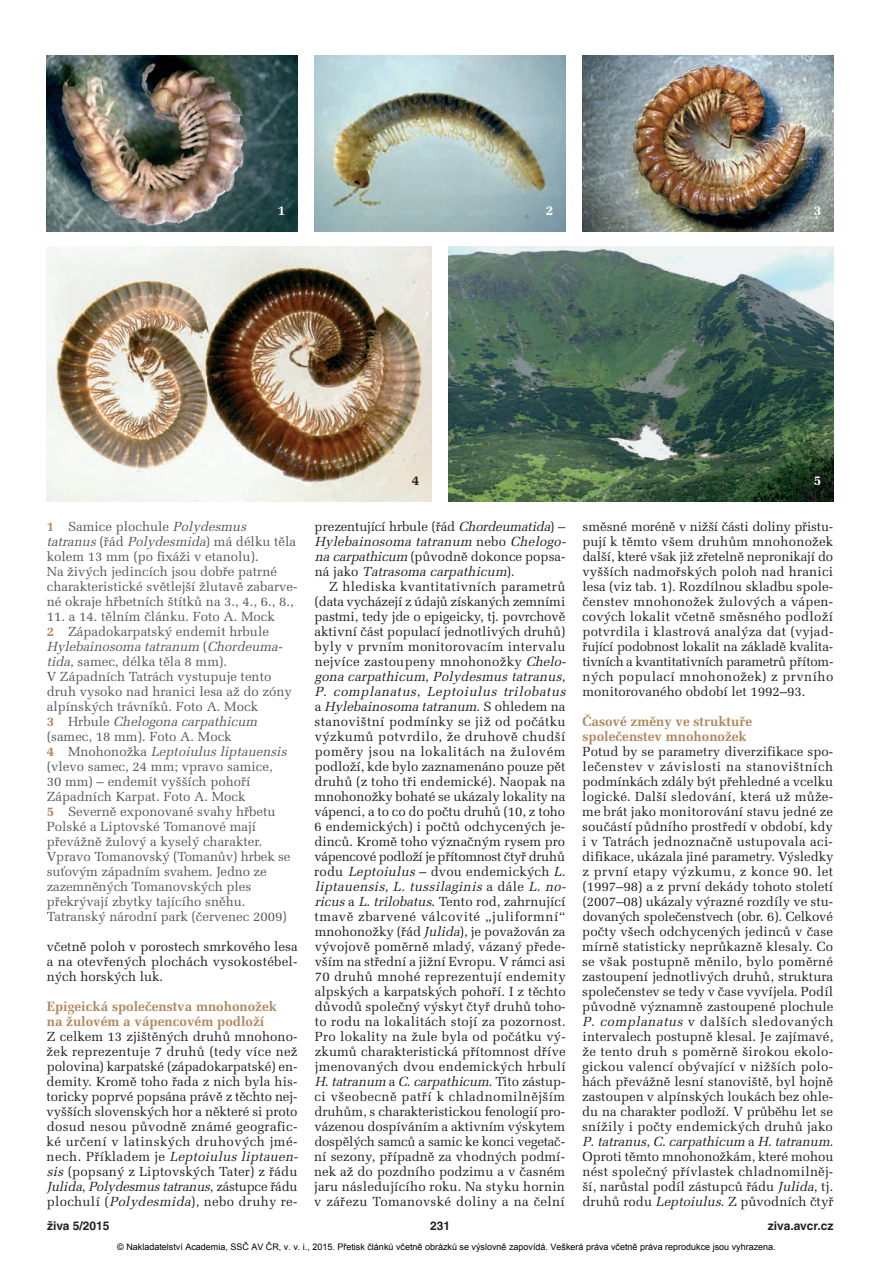
<style>
.page{position:relative;width:893px;height:1263px;background:#fff}
.page>*{position:absolute;margin:0;border:0;box-sizing:border-box;transform-origin:0 0}
.t1{font:700 13.5px/15px "Melior CE";color:#b0885d}
.t2{font:700 13.5px "Melior CE";color:#fff}
.t3{font:700 13.5px "Melior CE";color:#231f20}
.t4{font:13.2px/15px "Melior CE";letter-spacing:.005em;color:#231f20;text-align:justify}
.t5{font:13.2px/15px "Melior CE";color:#57585a}
.t6{font:italic 13.2px/15px "Melior CE";color:#231f20}
.t7{font:700 12px "Helvetica CE";color:#231f20}
.t8{font:9px "Arial";color:#000}
.s1{font-weight:700;color:#b0885d}
.s2{font-style:italic}
.s3{font-style:normal}
</style>
<div class="page">
<img style="left:47px;top:55px;width:251px;height:176px">
<img style="left:315px;top:55px;width:251px;height:176px">
<img style="left:583px;top:55px;width:250px;height:176px">
<img style="left:449px;top:246px;width:384px;height:255px">
<img style="left:47px;top:246px;width:385px;height:255px">
<p class="t2" style="left:278px;top:206px;width:9px">1</p>
<p class="t2" style="left:546px;top:206px;width:9px">2</p>
<p class="t2" style="left:814px;top:206px;width:9px">3</p>
<p class="t5" style="left:47px;top:521px;width:252px"><span class="s1">1</span> Samice plochule <span class="s2">Polydesmus tatranus</span> ( ř á d <span class="s2">Polydesmida</span>) m á d é l k u t ě l a kolem 13 mm (po fixáži v etanolu).<br>Na živých jedincích jsou dobře patrné charakteristické světlejší žlutavě zabarve&shy;né okraje hřbetních štítků na 3., 4., 6., 8.,</p>
<p class="t5" style="left:47px;top:611px;width:246px">11. a 14. tělním článku. Foto A. Mock<br><span class="s1">2</span> Západokarpatský endemit hrbule <span class="s2">Hylebainosoma tatranum</span> ( <span class="s2">Chordeuma - tida</span>, samec, délka těla 8 mm).<br>V Západních Tatrách vystupuje tento druh vysoko nad hranici lesa až do zóny alpínských trávníků. Foto A. Mock<br><span class="s1">3</span> H r b u l e <span class="s2">Chelogona carpathicum </span>(samec, 18 mm). Foto A. Mock<br><span class="s1">4</span> M n o h o n o ž k a <span class="s2">Leptoiulus liptauensis </span>(vlevo samec, 24 mm; vpravo samice,<br>30 mm) – endemit vyšších pohoří Západních Karpat. Foto A. Mock<br><span class="s1">5</span> Severně exponované svahy hřbetu Polské a Liptovské Tomanové mají převážně žulový a kyselý charakter.<br>Vpravo Tomanovský (Tomanův) hrbek se suťovým západním svahem. Jedno ze zazemněných Tomanovských ples překrývají zbytky tajícího sněhu.<br>Tatranský národní park (červenec 2009)</p>
<p class="t4" style="left:47px;top:941px;width:252px">včetně poloh v porostech smrkového lesa a na otevřených plochách vysokostébel&shy;ných horských luk.</p>
<p class="t1" style="left:47px;top:1001px;width:232px">Epigeická společenstva mnohonožek na žulovém a vápencovém podloží</p>
<p class="t4" style="left:47px;top:1031px;width:255px;text-align:left">Z celkem 13 zjištěných druhů mnohono&shy;žek reprezentuje 7 druhů (tedy více než polovina) karpatské (západokarpatské) en - demity. Kromě toho řada z nich byla his&shy;toricky poprvé popsána právě z těchto nej&shy;vyšších slovenských hor a některé si proto dosud nesou původně známé geografic&shy;ké určení v latinských druhových jmé&shy;n e c h . P ř í k l a d e m j e <span class="s2">Leptoiulus liptauen&shy;sis</span> (popsaný z Liptovských Tater) z řádu <span class="s2">Julida</span>, <span class="s2">Polydesmus tatranus</span>, z á s t u p c e ř á d u plochulí (<span class="s2">Polydesmida</span>), nebo druhy re -</p>
<p class="t3" style="left:412px;top:475px;width:9px">4</p>
<p class="t2" style="left:814px;top:475px;width:9px">5</p>
<p class="t6" style="left:315px;top:521px;width:255px"><span class="s3">prezentující hrbule (řád</span> Chordeumatida<span class="s3">) – </span>Hylebainosoma tatranum <span class="s3">n e b o</span> Chelogo&shy;na carpathicum<span class="s3">(původně dokonce popsa&shy;n á j a k o</span> Tatrasoma carpathicum<span class="s3">) .</span></p>
<p class="t4" style="left:314px;top:581px;width:256px;text-align:left;text-indent:15px">Z hlediska kvantitativních parametrů (data vycházejí z údajů získaných zemními pastmi, tedy jde o epigeicky, tj. povrchově aktivní část populací jednotlivých druhů) byly v prvním monitorovacím intervalu nejvíce zastoupeny mnohonožky <span class="s2">Chelo&shy;gona carpathicum</span>, <span class="s2">Polydesmus tatranus</span>, <span class="s2">P. complanatus</span>, <span class="s2">Leptoiulus trilobatus </span>a <span class="s2">Hylebainosoma tatranum</span>. S o h l e d e m n a stanovištní podmínky se již od počátku výzkumů potvrdilo, že druhově chudší poměry jsou na lokalitách na žulovém podloží, kde bylo zaznamenáno pouze pět druhů (z toho tři endemické). Naopak na mnohonožky bohaté se ukázaly lokality na vápenci, a to co do počtu druhů (10, z toho 6 endemických) i počtů odchycených je - dinců. Kromě toho význačným rysem pro vápencové podloží je přítomnost čtyř druhů rodu <span class="s2">Leptoiulus</span>– dvou endemických <span class="s2">L. liptauensis</span>, <span class="s2">L. tussilaginis</span> a d á l e <span class="s2">L. no - ricus</span> a <span class="s2">L. trilobatus</span>. Tento rod, zahrnující tmavě zbarvené válcovité „juliformní“ mnohonožky (řád <span class="s2">Julida</span>), je považován za vývojově poměrně mladý, vázaný přede&shy;vším na střední a jižní Evropu. V rámci asi 70 druhů mnohé reprezentují endemity alpských a karpatských pohoří. I z těchto důvodů společný výskyt čtyř druhů toho&shy;to rodu na lokalitách stojí za pozornost.<br>Pro lokality na žule byla od počátku vý - zkumů charakteristická přítomnost dříve jmenovaných dvou endemických hrbulí <span class="s2">H.tatranum</span> a <span class="s2">C.carpathicum</span>. Ti t o z á s t u p - ci všeobecně patří k chladnomilnějším druhům, s charakteristickou fenologií pro&shy;vázenou dospíváním a aktivním výskytem dospělých samců a samic ke konci vegetač&shy;ní sezony, případně za vhodných podmí&shy;nek až do pozdního podzimu a v časném jaru následujícího roku. Na styku hornin v zářezu Tomanovské doliny a na čelní</p>
<p class="t4" style="left:582px;top:521px;width:253px">směsné moréně v nižší části doliny přistu&shy;pují k těmto všem druhům mnohonožek další, které však již zřetelně nepronikají do vyšších nadmořských poloh nad hranici lesa (viz tab. 1). Rozdílnou skladbu spole&shy;čenstev mnohonožek žulových a vápen - cových lokalit včetně směsného podloží potvrdila i klastrová analýza dat (vyjad&shy;řující podobnost lokalit na základě kvalita&shy;tivních a kvantitativních parametrů přítom - ných populací mnohonožek) z prvního monitorovaného období let 1992–93.</p>
<p class="t1" style="left:583px;top:716px;width:171px">Časové změny ve struktuře společenstev mnohonožek</p>
<p class="t4" style="left:582px;top:746px;width:253px">Potud by se parametry diverzifikace spo&shy;lečenstev v závislosti na stanovištních podmínkách zdály být přehledné a vcelku logické. Další sledování, která už může&shy;me brát jako monitorování stavu jedné ze součástí půdního prostředí v období, kdy i v Tatrách jednoznačně ustupovala aci&shy;difikace, ukázala jiné parametry. Výsledky z první etapy výzkumu, z konce 90. let (1997–98) a z první dekády tohoto století (2007–08) ukázaly výrazné rozdíly ve stu&shy;dovaných společenstvech (obr. 6). Celkové počty všech odchycených jedinců v čase mírně statisticky neprůkazně klesaly. Co se však postupně měnilo, bylo poměrné zastoupení jednotlivých druhů, struktura společenstev se tedy v čase vyvíjela. Podíl původně významně zastoupené plochule <span class="s2">P. complanatus</span> v dalších sledovaných intervalech postupně klesal. Je zajímavé, že tento druh s poměrně širokou ekolo&shy;gickou valencí obývající v nižších polo&shy;hách převážně lesní stanoviště, byl hojně zastoupen v alpínských loukách bez ohle&shy;du na charakter podloží. V průběhu let se snížily i počty endemických druhů jako <span class="s2">P. tatranus</span>, <span class="s2">C.carpathicum</span> a <span class="s2">H.tatranum</span>.<br>Oproti těmto mnohonožkám, které mohou nést společný přívlastek chladnomilněj&shy;ší, narůstal podíl zástupců řádu <span class="s2">Julida</span>, tj. druhů rodu <span class="s2">Leptoiulus</span>. Z původních čtyř</p>
<p class="t7" style="left:47px;top:1221px;width:64px">živa 5/2015</p>
<p class="t7" style="left:430px;top:1221px;width:22px">231</p>
<p class="t7" style="left:768px;top:1221px;width:67px">ziva.avcr.cz</p>
<p class="t8" style="left:117px;top:1241px;width:660px">© Nakladatelství Academia, SSČ AV ČR, v. v. i., 2015. Přetisk článků včetně obrázků se výslovně zapovídá. Veškerá práva včetně práva reprodukce jsou vyhrazena.</p>
</div>
